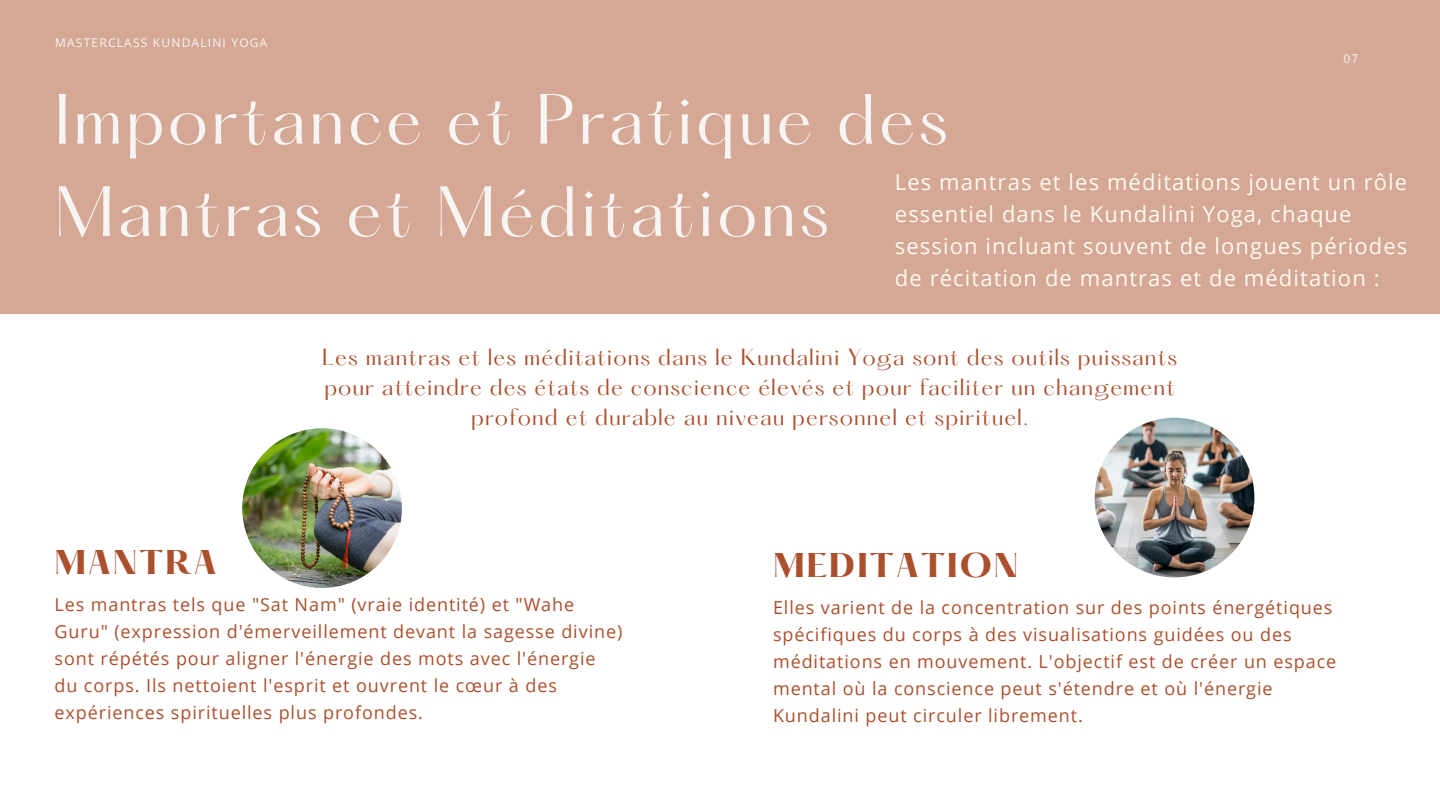
<style>
.page{position:relative;width:1440px;height:810px;background:#fff}
.page>*{position:absolute;margin:0;border:0;box-sizing:border-box;transform-origin:0 0}
.t1{font:62px/92.2px "Hatton";letter-spacing:.05em;color:#f6f5f4}
.t2{font:700 30px "Hatton";letter-spacing:.05em;color:#ab4f2c}
.t3{font:22px/32.2px "Open Sans";letter-spacing:.05em;color:#fcf9ef}
.t4{font:20.4px/30px "Hatton";letter-spacing:.05em;color:#ab4f2c;text-align:center}
.t5{font:18px/27px "Open Sans";letter-spacing:.05em;color:#ab4f2c}
.t6{font:12px "Open Sans";letter-spacing:.1em;color:#f6f5f4}
</style>
<div class="page">
<div style="left:0;top:0;width:1440px;height:314px;background:#d5a795"></div>
<img style="left:242px;top:428px;width:160px;height:160px;border-radius:50%">
<img style="left:1095px;top:418px;width:159px;height:159px;border-radius:50%">
<h1 class="t6" style="left:55px;top:34px;width:214px">MASTERCLASS KUNDALINI YOGA</h1>
<h3 class="t6" style="left:1343px;top:50px;width:16px">07</h3>
<p class="t1" style="left:55px;top:80px;width:895px">Importance et Pratique des<br>Mantras et Méditations</p>
<h2 class="t3" style="left:895px;top:165px;width:514px">Les mantras et les méditations jouent un rôle essentiel dans le Kundalini Yoga, chaque session incluant souvent de longues périodes de récitation de mantras et de méditation :</h2>
<p class="t2" style="left:55px;top:548px;width:164px">MANTRA</p>
<h4 class="t4" style="left:322px;top:344px;width:856px">Les mantras et les méditations dans le Kundalini Yoga sont des outils puissants pour atteindre des états de conscience élevés et pour faciliter un changement profond et durable au niveau personnel et spirituel.</h4>
<h2 class="t2" style="left:773px;top:552px;width:247px">MEDITATION</h2>
<h3 class="t5" style="left:55px;top:591px;width:569px">Les mantras tels que "Sat Nam" (vraie identité) et "Wahe Guru" (expression d'émerveillement devant la sagesse divine) sont répétés pour aligner l'énergie des mots avec l'énergie du corps. Ils nettoient l'esprit et ouvrent le cœur à des expériences spirituelles plus profondes.</h3>
<h4 class="t5" style="left:773px;top:594px;width:565px">Elles varient de la concentration sur des points énergétiques spécifiques du corps à des visualisations guidées ou des méditations en mouvement. L'objectif est de créer un espace mental où la conscience peut s'étendre et où l'énergie Kundalini peut circuler librement.</h4>
</div>
